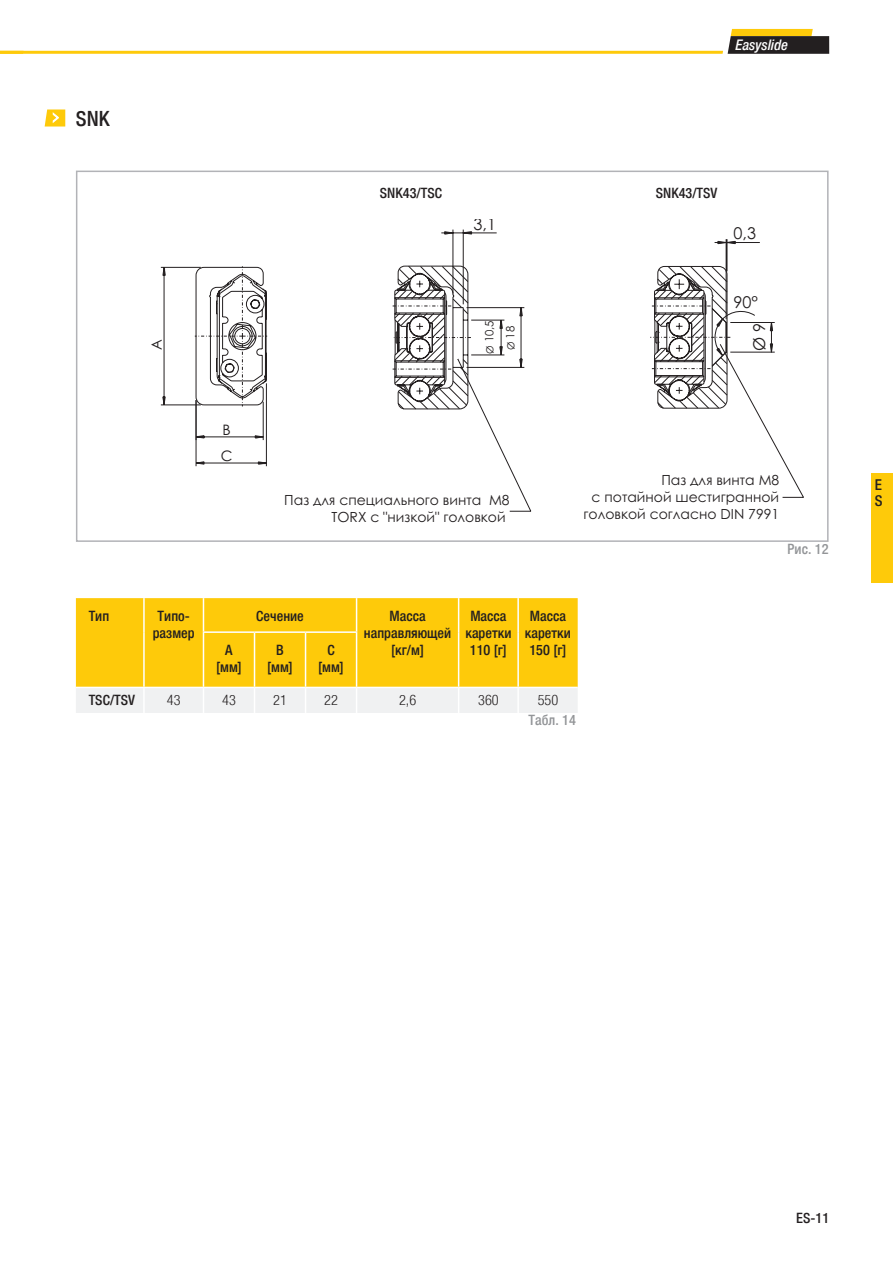
<style>
.page{position:relative;width:893px;height:1263px;background:#fff}
.page>*{position:absolute;margin:0;border:0;box-sizing:border-box;transform-origin:0 0}
.t1{font:500 condensed 21px "Helvetica Neue LTCYR";color:#231f20}
.t2{font:16.35px "Century Gothic";color:#231f20}
.t3{font:500 condensed 15px/16.6px "Helvetica Neue LT Std";color:#231f20}
.t4{font:italic 500 condensed 14.55px "Helvetica Neue LTCYR";color:#fff}
.t5{font:14.4px/26.5px "Century Gothic";color:#231f20}
.t6{font:500 condensed 14.25px/17.1px "Helvetica Neue LTCYR";color:#231f20;text-align:center}
.t7{font:300 condensed 14.25px "Helvetica Neue LTCYR";color:#231f20}
.t8{font:500 condensed 14.25px "Helvetica Neue LTCYR";color:#939598}
.t9{font:13.95px/16.8px "Century Gothic";color:#231f20;text-align:right}
.t10{font:11.4px/21px "Century Gothic";color:#231f20;text-align:center}
.s1{font-size:9.9px}
</style>
<div class="page">
<div style="left:872px;top:473px;width:21px;height:110px;background:#feca0a"></div>
<svg style="left:0;top:29px;width:830px;height:25px"></svg>
<svg style="left:76px;top:598px;width:502px;height:115px"></svg>
<hr style="left:517px;top:688px;width:2px;height:25px;background:#fff">
<hr style="left:76px;top:687px;width:68px;height:1px;background:#fff">
<hr style="left:144px;top:687px;width:59px;height:1px;background:#fff">
<hr style="left:143px;top:688px;width:2px;height:25px;background:#fff">
<hr style="left:203px;top:687px;width:51px;height:1px;background:#fff">
<hr style="left:254px;top:687px;width:52px;height:1px;background:#fff">
<hr style="left:306px;top:687px;width:51px;height:1px;background:#fff">
<div style="left:76px;top:171px;width:753px;height:371px;border:2px solid #b2b3b7"></div>
<svg style="left:45px;top:109px;width:20px;height:18px"></svg>
<svg style="left:392px;top:229px;width:140px;height:283px"></svg>
<svg style="left:650px;top:239px;width:154px;height:259px"></svg>
<svg style="left:160px;top:266px;width:107px;height:200px"></svg>
<h1 class="t1" style="left:76px;top:107px;width:35px">SNK</h1>
<p class="t5" style="left:143px;top:350px;width:12px;rotate:-90deg">A</p>
<p class="t4" style="left:736px;top:37px;width:54px">Easyslide</p>
<p class="t5" style="left:221px;top:416px;width:13px">B<br>C</p>
<p class="t6" style="left:380px;top:184px;width:64px">SNK43/TSC</p>
<p class="t6" style="left:656px;top:184px;width:63px">SNK43/TSV</p>
<p class="t2" style="left:474px;top:212px;width:24px">3,1</p>
<p class="t2" style="left:733px;top:222px;width:24px">0,3</p>
<p class="t10" style="left:479px;top:354px;width:35px;rotate:-90deg"><span class="s1">Ø</span> 10,5<br><span class="s1">Ø</span> 18</p>
<p class="t2" style="left:733px;top:290px;width:26px">90°</p>
<p class="t2" style="left:748px;top:351px;width:29px;rotate:-90deg">Ø 9</p>
<p class="t9" style="left:284px;top:492px;width:227px">Паз для специального винта M8<br>TORX с "низкой" головкой</p>
<p class="t9" style="left:583px;top:471px;width:197px">Паз для винта M8<br>с потайной шестигранной головкой согласно DIN 7991</p>
<p class="t8" style="left:787px;top:541px;width:43px">Рис. 12</p>
<p class="t6" style="left:89px;top:608px;width:22px">Тип</p>
<p class="t6" style="left:153px;top:608px;width:43px">Типо&shy;размер</p>
<p class="t6" style="left:256px;top:608px;width:49px">Сечение</p>
<p class="t6" style="left:364px;top:608px;width:89px">Масса направляющей [кг/м]</p>
<p class="t6" style="left:465px;top:608px;width:48px">Масса каретки<br>110 [г]</p>
<p class="t6" style="left:525px;top:608px;width:48px">Масса каретки</p>
<p class="t6" style="left:267px;top:642px;width:27px">B [мм]</p>
<p class="t6" style="left:318px;top:642px;width:27px">C [мм]</p>
<p class="t6" style="left:225px;top:642px;width:9px">A</p>
<p class="t6" style="left:529px;top:642px;width:38px">150 [г]</p>
<p class="t6" style="left:216px;top:659px;width:27px">[мм]</p>
<p class="t6" style="left:89px;top:692px;width:48px">TSC/TSV</p>
<p class="t7" style="left:167px;top:693px;width:15px">43</p>
<p class="t7" style="left:222px;top:693px;width:15px">43</p>
<p class="t7" style="left:273px;top:693px;width:15px">21</p>
<p class="t7" style="left:324px;top:693px;width:15px">22</p>
<p class="t7" style="left:399px;top:693px;width:19px">2,6</p>
<p class="t7" style="left:478px;top:693px;width:22px">360</p>
<p class="t7" style="left:538px;top:693px;width:22px">550</p>
<p class="t8" style="left:529px;top:712px;width:49px">Табл. 14</p>
<p class="t3" style="left:875px;top:476px;width:9px">E<br>S</p>
<p class="t6" style="left:796px;top:1209px;width:34px">ES-11</p>
</div>
